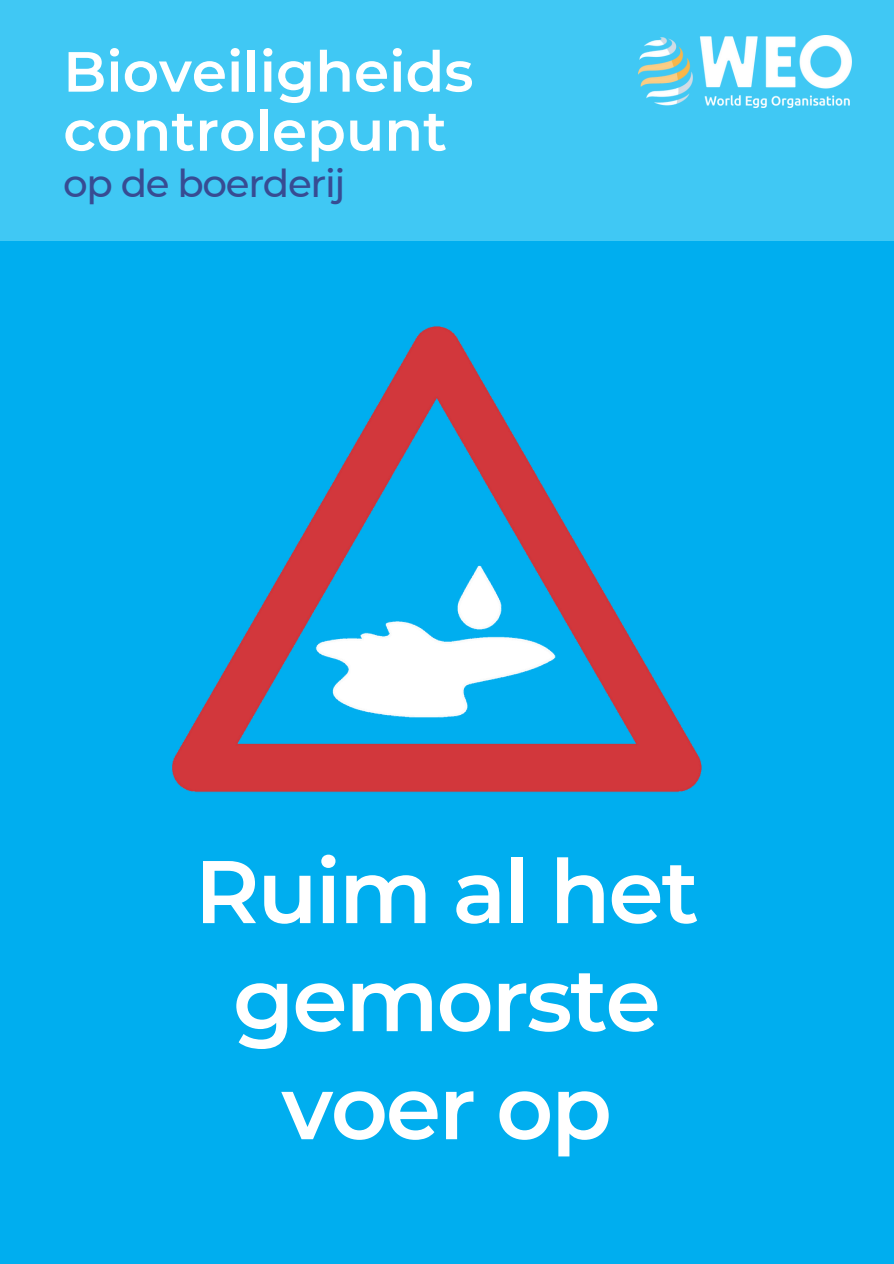
<style>
.page{position:relative;width:894px;height:1264px;background:#fff}
.page>*{position:absolute;margin:0;border:0;box-sizing:border-box;transform-origin:0 0}
.t1{font:600 88.65px/108px "Montserrat";letter-spacing:-.025em;color:#fff;text-align:center}
.t2{font:600 56.55px/58.9px "Montserrat";color:#fff}
.t3{font:500 38.7px "Montserrat";letter-spacing:-.035em;color:#374c93}
</style>
<div class="page">
<div style="left:0;top:0;width:893px;height:1263px;background:#00aeef"></div>
<div style="left:0;top:0;width:893px;height:241px;background:#40c8f4"></div>
<img style="left:638px;top:35px;width:213px;height:72px">
<img style="left:172px;top:326px;width:530px;height:467px">
<p class="t2" style="left:63px;top:42px;width:411px">Bioveiligheids controlepunt</p>
<p class="t3" style="left:63px;top:160px;width:284px">op de boerderij</p>
<h2 class="t1" style="left:195px;top:837px;width:505px">Ruim al het gemorste voer op</h2>
</div>
